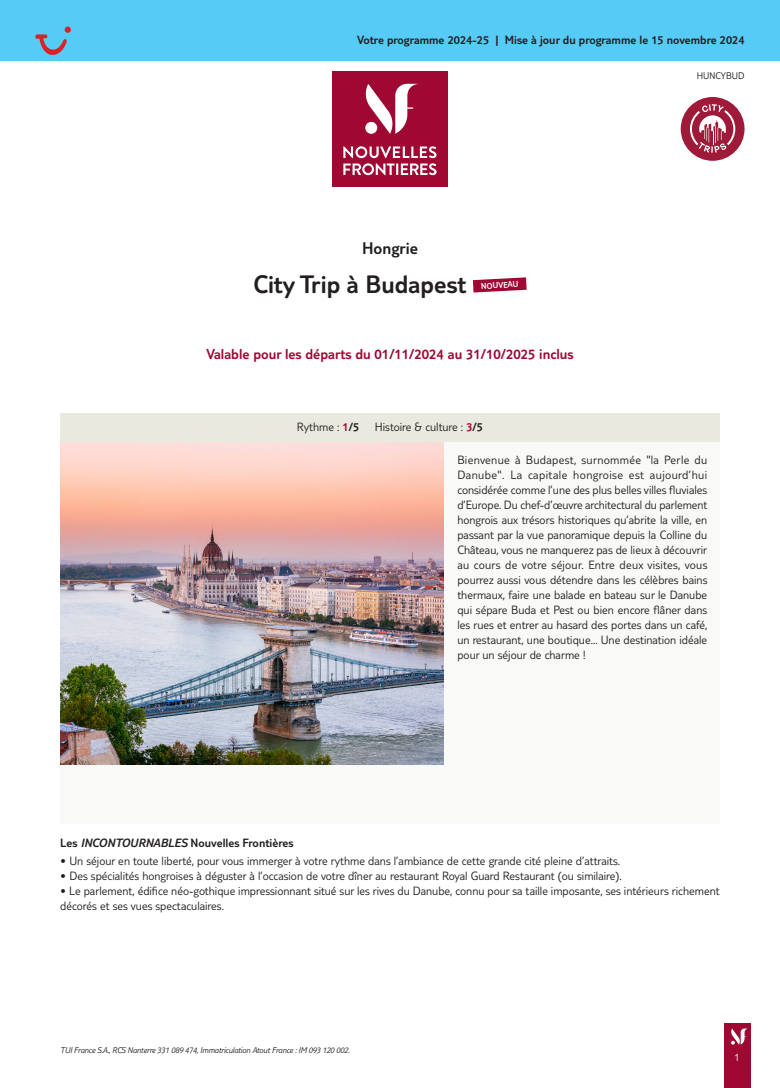
<style>
.page{position:relative;width:780px;height:1088px;background:#fff}
.page>*{position:absolute;margin:0;border:0;box-sizing:border-box;transform-origin:0 0}
.t1{font:300 26.25px "TUI Type";color:#231f20}
.t2{font:300 17.5px "TUI Type";color:#231f20}
.t3{font:300 15px "TUI Type";color:#9e0832}
.t4{font:300 12.5px/15px "TUI Type";color:#231f20;text-align:justify}
.t5{font:300 12.5px "TUI Type";color:#231f20}
.t6{font:300 11.25px "TUI Type";color:#fff}
.t7{font:300 10px "TUI Type";color:#231f20}
.t8{font:italic 300 8.75px "TUI Type";letter-spacing:-.02em;color:#231f20}
.t9{font:300 8.75px "TUI Type";color:#fff}
.s1{color:#9e0832}
.s2{font-style:inherit}
.s3{font-style:italic}
</style>
<div class="page">
<div style="left:724px;top:1023px;width:26px;height:65px;background:#9e0832"></div>
<svg style="left:731px;top:1028px;width:17px;height:16px"></svg>
<div style="left:60px;top:441px;width:659px;height:383px;background:#f9f9f7"></div>
<div style="left:0;top:0;width:780px;height:60px;background:#56cbf5"></div>
<div style="left:332px;top:72px;width:115px;height:115px;background:#9e0832"></div>
<svg style="left:343px;top:146px;width:93px;height:29px"></svg>
<svg style="left:365px;top:84px;width:52px;height:50px"></svg>
<svg style="left:473px;top:277px;width:53px;height:15px"></svg>
<img style="left:60px;top:441px;width:383px;height:324px">
<div style="left:60px;top:413px;width:659px;height:28px;background:#e9e9e0"></div>
<svg style="left:35px;top:27px;width:36px;height:28px"></svg>
<div style="left:680px;top:97px;width:64px;height:64px;background:#9e1a38;border-radius:50%"></div>
<svg style="left:690px;top:104px;width:45px;height:49px"></svg>
<p class="t5" style="left:357px;top:33px;width:389px">Votre programme 2024-25 | Mise à jour du programme le 15 novembre 2024</p>
<p class="t7" style="left:696px;top:70px;width:49px">HUNCYBUD</p>
<h2 class="t2" style="left:362px;top:239px;width:57px">Hongrie</h2>
<h1 class="t1" style="left:253px;top:269px;width:214px">City Trip à Budapest</h1>
<p class="t9" style="left:480px;top:281px;width:39px;rotate:-3deg">NOUVEAU</p>
<p class="t3" style="left:206px;top:346px;width:368px">Valable pour les départs du 01/11/2024 au 31/10/2025 inclus</p>
<p class="t4" style="left:297px;top:419px;width:64px">Rythme : <span class="s1">1</span><span class="s2">/5</span></p>
<p class="t4" style="left:375px;top:419px;width:110px">Histoire &amp; culture : <span class="s1">3</span><span class="s2">/5</span></p>
<p class="t4" style="left:457px;top:452px;width:251px">Bienvenue à Budapest, surnommée "la Perle du Danube". La capitale hongroise est aujourd’hui considérée comme l’une des plus belles villes fluviales d’Europe. Du chef-d’œuvre architectural du parlement hongrois aux trésors historiques qu’abrite la ville, en passant par la vue panoramique depuis la Colline du Château, vous ne manquerez pas de lieux à découvrir au cours de votre séjour. Entre deux visites, vous pourrez aussi vous détendre dans les célèbres bains thermaux, faire une balade en bateau sur le Danube qui sépare Buda et Pest ou bien encore flâner dans les rues et entrer au hasard des portes dans un café, un restaurant, une boutique... Une destination idéale pour un séjour de charme !</p>
<p class="t5" style="left:60px;top:835px;width:235px">Les <span class="s3">INCONTOURNABLES</span> Nouvelles Frontières</p>
<p class="t4" style="left:60px;top:853px;width:561px">• Un séjour en toute liberté, pour vous immerger à votre rythme dans l’ambiance de cette grande cité pleine d’attraits.</p>
<p class="t4" style="left:60px;top:868px;width:563px">• Des spécialités hongroises à déguster à l’occasion de votre dîner au restaurant Royal Guard Restaurant (ou similaire).</p>
<p class="t4" style="left:60px;top:883px;width:661px">• Le parlement, édifice néo-gothique impressionnant situé sur les rives du Danube, connu pour sa taille imposante, ses intérieurs richement décorés et ses vues spectaculaires.</p>
<p class="t8" style="left:60px;top:1045px;width:291px">TUI France S.A., RCS Nanterre 331 089 474, Immatriculation Atout France : IM 093 120 002.</p>
<p class="t6" style="left:734px;top:1050px;width:7px">1</p>
</div>
